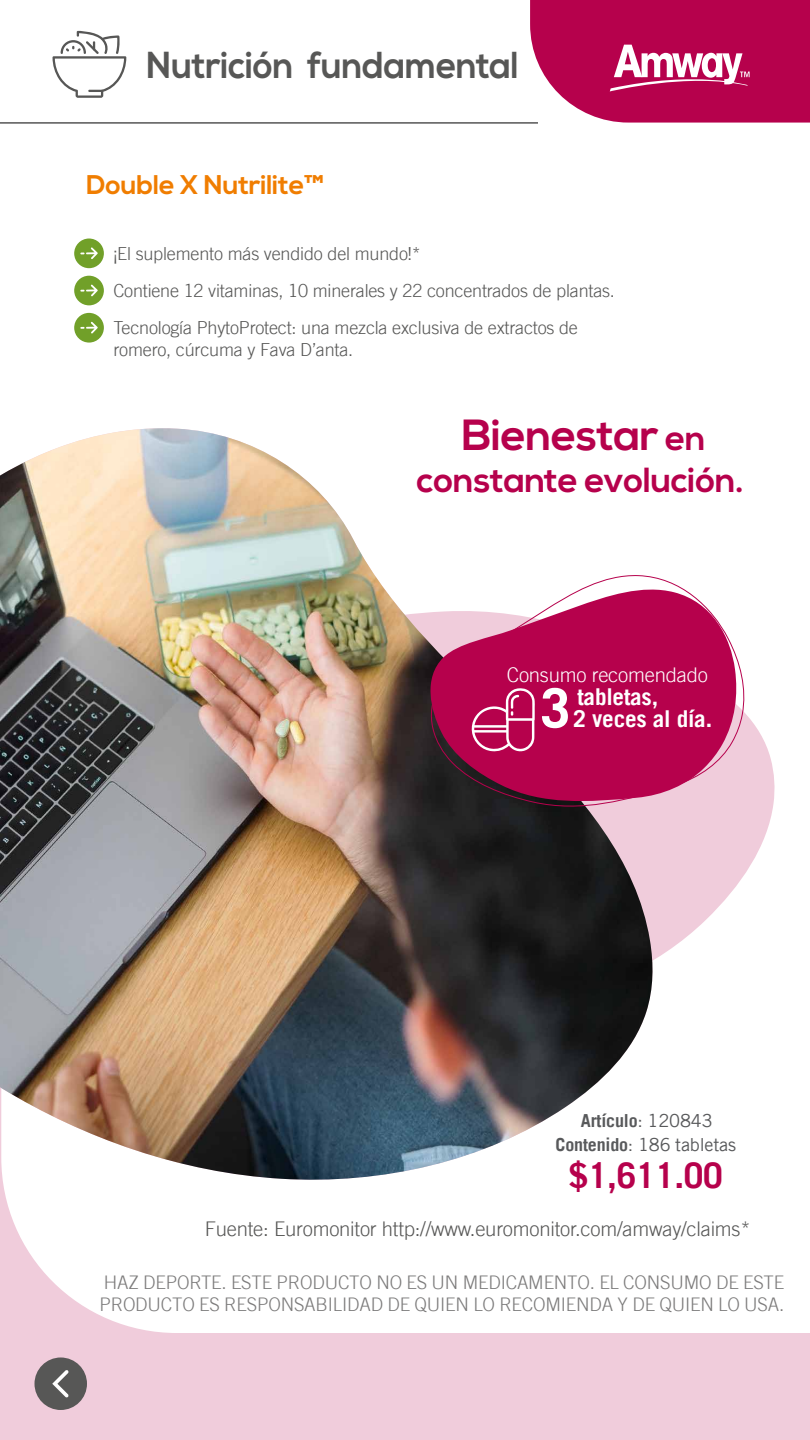
<style>
.page{position:relative;width:810px;height:1440px;background:#fff}
.page>*{position:absolute;margin:0;border:0;box-sizing:border-box;transform-origin:0 0}
.t1{font:700 54.53px "Trade Gothic LT";color:#fff}
.t2{font:700 43.5px "Nexa";letter-spacing:-.01em;color:#b6014c}
.t3{font:700 37.5px "Nexa";letter-spacing:-.01em;color:#575756;scale:.94 1}
.t4{font:700 35.25px "Trade Gothic LT";color:#b6014c}
.t5{font:700 34.8px "Nexa";letter-spacing:-.01em;color:#b6014c}
.t6{font:700 27px "Nexa";letter-spacing:-.01em;color:#f07d00}
.t7{font:700 23.25px "Trade Gothic LT";letter-spacing:-.01em;color:#fff}
.t8{font:300 20.25px "Trade Gothic LT";letter-spacing:-.01em;color:#575756}
.t9{font:300 20.25px "Trade Gothic LT";letter-spacing:-.01em;color:#fff}
.t10{font:300 18.75px/21.8px "Trade Gothic LT";letter-spacing:-.01em;color:#7c7b7b}
.t11{font:300 18px/21.8px "Trade Gothic LT";letter-spacing:-.01em;color:#575756}
.t12{font:18px "Trade Gothic LT";letter-spacing:-.01em;color:#58595b}
.t13{font:700 18px "Trade Gothic LT";letter-spacing:-.01em;color:#58595b}
.s1{font-size:34.8px}
.s2{font-weight:400}
.s3{font-weight:700}
</style>
<div class="page">
<hr style="left:0;top:123px;width:538px;height:1px;background:#000">
<svg style="left:530px;top:0;width:280px;height:123px;background:#c02565"></svg>
<svg style="left:53px;top:31px;width:73px;height:67px"></svg>
<svg style="left:0;top:1185px;width:810px;height:255px"></svg>
<div style="left:34px;top:1357px;width:53px;height:53px;background:#575756;border-radius:50%"></div>
<svg style="left:52px;top:1370px;width:17px;height:27px"></svg>
<svg style="left:654px;top:716px;width:121px;height:244px;fill:#f0ccdb"></svg>
<img style="left:0;top:428px;width:653px;height:752px">
<div style="left:74px;top:276px;width:30px;height:30px;background:#71a029;border-radius:50%"></div>
<svg style="left:80px;top:285px;width:18px;height:11px"></svg>
<div style="left:74px;top:238px;width:30px;height:30px;background:#71a029;border-radius:50%"></div>
<svg style="left:80px;top:247px;width:18px;height:12px"></svg>
<div style="left:74px;top:313px;width:30px;height:30px;background:#71a029;border-radius:50%"></div>
<svg style="left:80px;top:322px;width:18px;height:12px"></svg>
<svg style="left:425px;top:574px;width:322px;height:239px"></svg>
<svg style="left:470px;top:688px;width:65px;height:65px;background:#c43570"></svg>
<h3 class="t3" style="left:146px;top:44px;width:398px">Nutrición fundamental</h3>
<h3 class="t6" style="left:86px;top:169px;width:239px">Double X Nutrilite™</h3>
<p class="t11" style="left:113px;top:242px;width:309px">¡El suplemento más vendido del mundo!*</p>
<p class="t11" style="left:113px;top:280px;width:503px">Contiene 12 vitaminas, 10 minerales y 22 concentrados de plantas.</p>
<p class="t11" style="left:113px;top:317px;width:466px">Tecnología PhytoProtect: una mezcla exclusiva de extractos de romero, cúrcuma y Fava D’anta.</p>
<h2 class="t2" style="left:462px;top:410px;width:245px">Bienestar <span class="s1">en</span></h2>
<h3 class="t5" style="left:417px;top:460px;width:328px">constante evolución.</h3>
<p class="t9" style="left:507px;top:663px;width:203px">Consumo recomendado</p>
<p class="t7" style="left:577px;top:682px;width:82px">tabletas,</p>
<h1 class="t1" style="left:540px;top:675px;width:32px">3</h1>
<p class="t7" style="left:573px;top:705px;width:140px">2 veces al día.</p>
<p class="t13" style="left:581px;top:1110px;width:133px">Artículo<span class="s2">: 120843</span></p>
<p class="t12" style="left:556px;top:1134px;width:182px"><span class="s3">Contenido</span>: 186 tabletas</p>
<h3 class="t4" style="left:569px;top:1154px;width:155px">$1,611.00</h3>
<p class="t8" style="left:205px;top:1217px;width:547px">Fuente: Euromonitor http://www.euromonitor.com/amway/claims*</p>
<p class="t10" style="left:99px;top:1272px;width:686px">HAZ DEPORTE. ESTE PRODUCTO NO ES UN MEDICAMENTO. EL CONSUMO DE ESTE<br>PRODUCTO ES RESPONSABILIDAD DE QUIEN LO RECOMIENDA Y DE QUIEN LO USA.</p>
</div>
